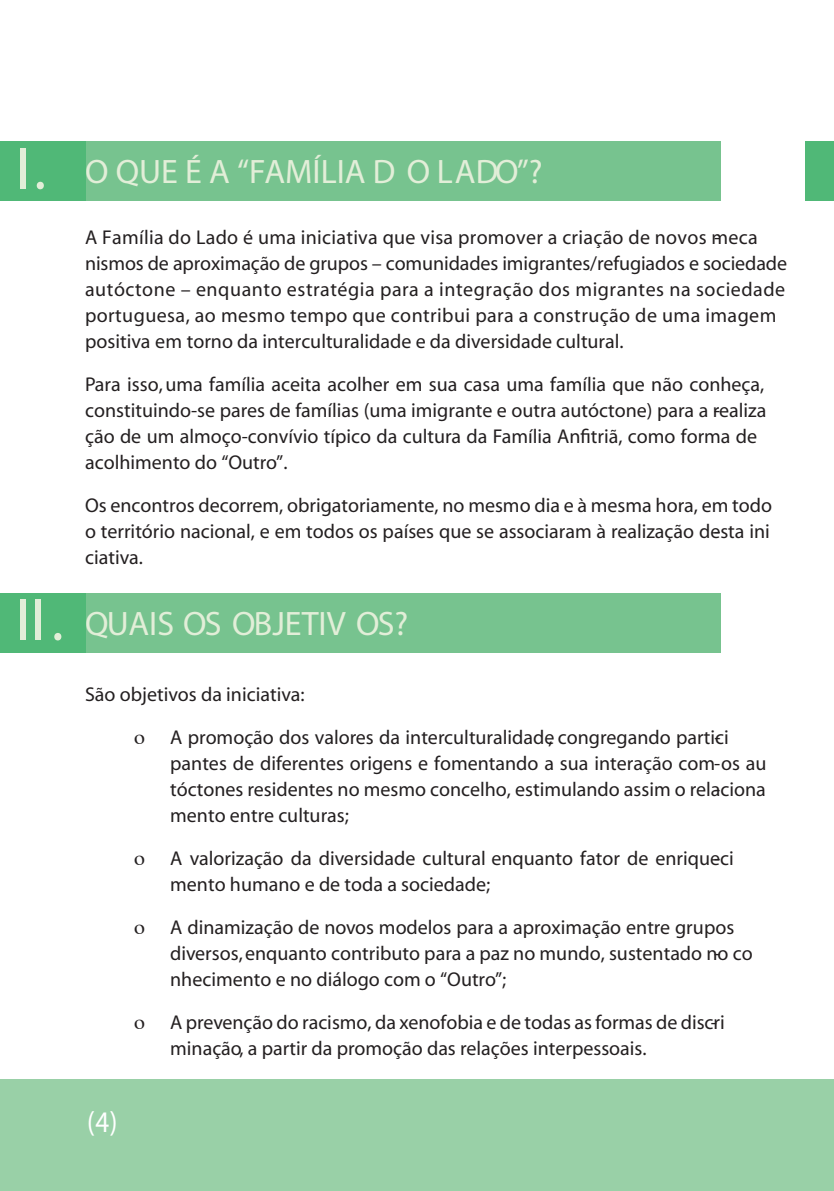
<style>
.page{position:relative;width:834px;height:1191px;background:#fff}
.page>*{position:absolute;margin:0;border:0;box-sizing:border-box;transform-origin:0 0}
.t1{font:60px "News Gothic T Bold";color:#e2eed8}
.t2{font:34px "News Gothic T Bold";color:#e2eed8}
.t3{font:30px "News Gothic T Bold";color:#fff;scale:.9 1}
.t4{font:20px/26px "Adobe Garamond Pro";color:#231f20}
.t5{font:700 20px/26px "Adobe Garamond Pro";color:#231f20}
.s1{font-style:italic}
.s2{font-weight:700}
.s3{font-weight:400}
</style>
<div class="page">
<div style="left:0;top:1079px;width:833px;height:112px;background:#99d0a7"></div>
<div style="left:805px;top:142px;width:28px;height:59px;background:#50b877"></div>
<div style="left:0;top:142px;width:720px;height:59px;background:#77c38f"></div>
<div style="left:0;top:593px;width:720px;height:59px;background:#77c38f"></div>
<div style="left:0;top:142px;width:85px;height:59px;background:#50b877"></div>
<div style="left:0;top:593px;width:85px;height:59px;background:#50b877"></div>
<h1 class="t1" style="left:16px;top:139px;width:31px">I.</h1>
<h1 class="t1" style="left:16px;top:590px;width:49px">II.</h1>
<h2 class="t2" style="left:85px;top:154px;width:459px">O QUE É A “FAMÍLIA D O LADO”?</h2>
<p class="t4" style="left:85px;top:225px;width:674px">A <span class="s1">Família do Lado</span> é uma iniciativa que visa promover a criação de novos meca</p>
<p class="t4" style="left:85px;top:225px;width:703px;text-indent:629px">-<br>nismos de aproximação de grupos – comunidades imigrantes/refugiados e sociedade autóctone – enquanto estratégia para a integração dos migrantes na sociedade portuguesa, ao mesmo tempo que contribui para a construção de uma imagem positiva em torno da interculturalidade e da diversidade cultural.</p>
<p class="t4" style="left:85px;top:372px;width:682px">Para isso,uma família aceita acolher em sua casa uma família que não conheça, constituindo-se pares de famílias (uma imigrante e outra autóctone) para a r-ealiza ção de um almoço-convívio típico da cultura da Família Anfitriã, como forma de acolhimento do “Outro”.</p>
<p class="t4" style="left:85px;top:493px;width:688px">Os encontros decorrem, obrigatoriamente, no mesmo dia e à mesma hora, em todo o território nacional, e em todos os países que se associaram à realização desta</p>
<p class="t4" style="left:714px;top:519px;width:57px">- ini</p>
<p class="t4" style="left:85px;top:545px;width:59px">ciativa.</p>
<h2 class="t2" style="left:85px;top:607px;width:324px">QUAIS OS OBJETIV OS?</h2>
<p class="t4" style="left:170px;top:674px;width:560px;line-height:43px;text-indent:-85px">São objetivos da iniciativa:<br><span class="s2">A promoção dos valores da interculturalidade</span>, congregando partici-</p>
<p class="t4" style="left:170px;top:751px;width:597px">pantes de diferentes origens e fomentando a sua interação com-os au tóctones residentes no mesmo concelho, estimulando assim o relaciona</p>
<p class="t4" style="left:714px;top:777px;width:8px">-</p>
<p class="t4" style="left:170px;top:795px;width:565px;line-height:43px">mento entre culturas;<br><span class="s2">A valorização da diversidade cultural</span> enquanto fator de enriqueci</p>
<p class="t4" style="left:714px;top:846px;width:8px">-</p>
<h3 class="t3" style="left:87px;top:1107px;width:35px">(4)</h3>
<p class="t4" style="left:170px;top:872px;width:321px">mento humano e de toda a sociedade;</p>
<p class="t4" style="left:170px;top:915px;width:584px"><span class="s2">A dinamização de novos modelos para a aproximação entre grupos diversos,</span>enquanto contributo para a paz no mundo, sustentado no- co nhecimento e no diálogo com o “Outro”;</p>
<p class="t5" style="left:170px;top:1010px;width:556px">A prevenção do racismo, da xenofobia e de todas as formas de discri&shy;minação<span class="s3">, a partir da promoção das relações interpessoais.</span></p>
</div>
